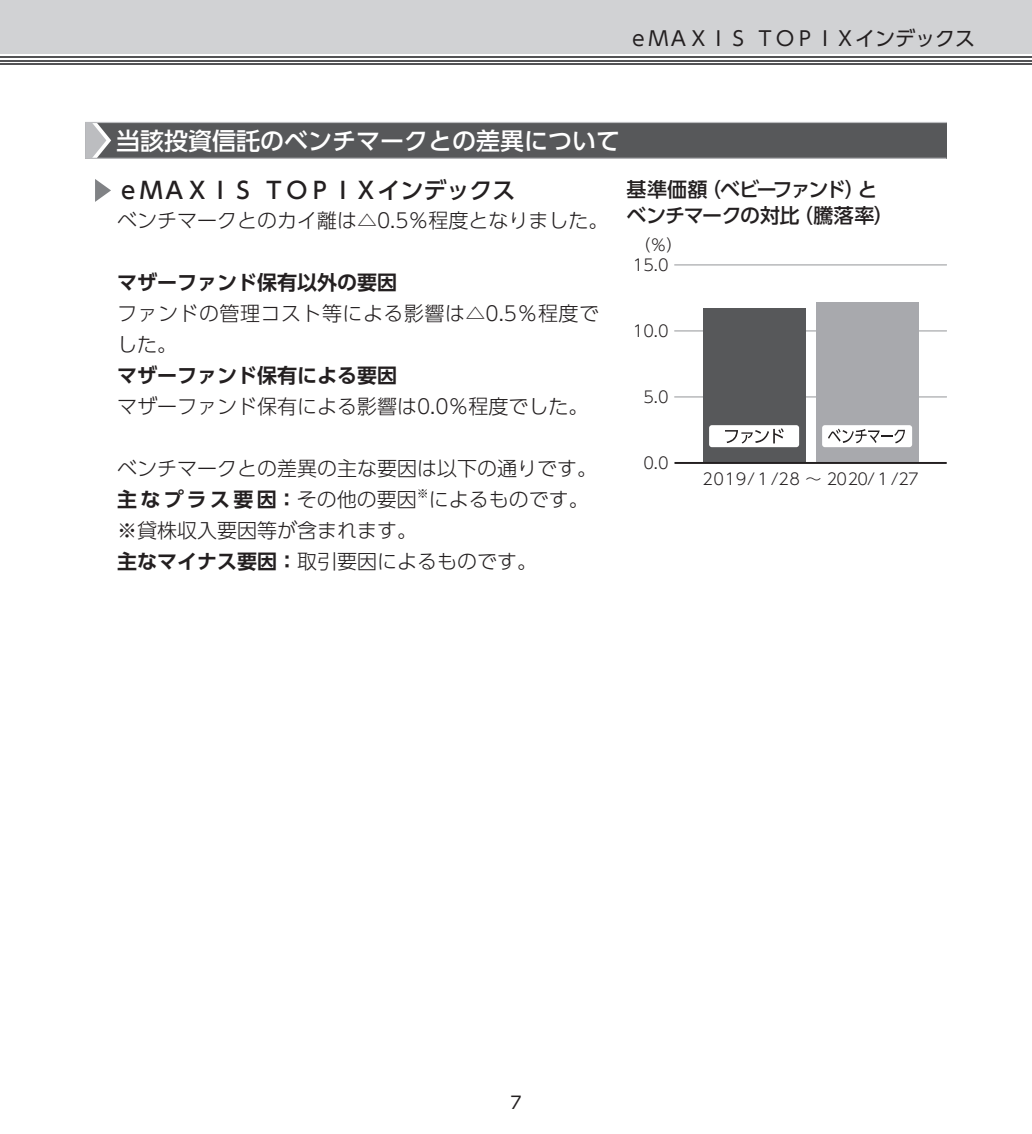
<style>
.page{position:relative;width:1032px;height:1134px;background:#fff}
.page>*{position:absolute;margin:0;border:0;box-sizing:border-box;transform-origin:0 0}
.t1{font:24px "UD Shin Go Pro Medium 90 msp RKSJ H";color:#fff}
.t2{font:23px "UD Shin Go Pro Medium 90 msp RKSJ H";color:#231f20}
.t3{font:20px/31px "UD Shin Go Pro Light 90 msp RKSJ H";color:#231f20}
.t4{font:20px "UD Shin Go Pro De Bold 90 msp RKSJ H";color:#231f20}
.t5{font:20px/31px "UD Shin Go Pro Light 90 msp RKSJ H";letter-spacing:.025em;color:#231f20}
.t6{font:20px/26px "UD Shin Go Pro Medium 90 msp RKSJ H";letter-spacing:-.045em;color:#231f20}
.t7{font:20px "UD Shin Go Pro Regular 90 msp RKSJ H";color:#231f20}
.t8{font:20px "UD Shin Go Pro De Bold 90 msp RKSJ H";letter-spacing:.165em;color:#231f20}
.t9{font:17px "UD Shin Go Pro Regular 90 msp RKSJ H";color:#231f20}
.t10{font:16px "UD Shin Go Pro Light 90 msp RKSJ H";letter-spacing:.04em;color:#231f20}
.t11{font:16px "UD Shin Go Pro Light 90 msp RKSJ H";letter-spacing:.02em;color:#231f20}
.t12{font:12px "UD Shin Go Pro Light 90 msp RKSJ H";color:#231f20}
.s1{font-family:"UD Shin Go Pro Light 90 msp RKSJ H"}
.s2{font-family:"UD Shin Go Pro De Bold 90 msp RKSJ H"}
</style>
<div class="page">
<div style="left:0;top:0;width:1032px;height:54px;background:#d1d2d4"></div>
<hr style="left:0;top:63px;width:1032px;height:2px;background:#535355">
<hr style="left:0;top:60px;width:1032px;height:1px;background:#535355">
<hr style="left:0;top:56px;width:1032px;height:2px;background:#535355">
<div style="left:85px;top:122px;width:862px;height:36px;background:#57585a"></div>
<hr style="left:85px;top:158px;width:861px;height:1px;background:#bcbdc0">
<hr style="left:85px;top:122px;width:862px;height:1px;background:#bcbdc0">
<svg style="left:85px;top:123px;width:26px;height:35px"></svg>
<svg style="left:95px;top:179px;width:16px;height:23px"></svg>
<hr style="left:674px;top:397px;width:272px;height:1px;background:#939598">
<hr style="left:674px;top:331px;width:272px;height:1px;background:#939598">
<hr style="left:674px;top:265px;width:272px;height:1px;background:#939598">
<div style="left:703px;top:308px;width:102px;height:154px;background:#57585a"></div>
<div style="left:816px;top:302px;width:102px;height:160px;background:#a8a9ad"></div>
<hr style="left:674px;top:462px;width:272px;height:2px;background:#231f20">
<div style="left:709px;top:425px;width:90px;height:22px;background:#fff;border-radius:3px"></div>
<svg style="left:725px;top:428px;width:59px;height:15px"></svg>
<div style="left:822px;top:425px;width:90px;height:22px;background:#fff;border-radius:3px"></div>
<svg style="left:828px;top:429px;width:77px;height:14px"></svg>
<p class="t7" style="left:628px;top:31px;width:348px">ｅＭＡＸＩＳ ＴＯＰＩＸインデックス</p>
<p class="t1" style="left:116px;top:131px;width:506px">当該投資信託のベンチマークとの差異について</p>
<p class="t2" style="left:117px;top:182px;width:400px">ｅＭＡＸＩＳ ＴＯＰＩＸインデックス</p>
<p class="t3" style="left:117px;top:207px;width:493px">ベンチマークとのカイ離は△0.5％程度となりました。</p>
<p class="t4" style="left:117px;top:274px;width:281px">マザーファンド保有以外の要因</p>
<p class="t5" style="left:117px;top:300px;width:484px">ファンドの管理コスト等による影響は△0.5％程度でした。</p>
<p class="t4" style="left:117px;top:367px;width:281px">マザーファンド保有による要因</p>
<p class="t3" style="left:117px;top:393px;width:473px">マザーファンド保有による影響は0.0％程度でした。</p>
<p class="t6" style="left:626px;top:179px;width:269px">基準価額（ベビーファンド）とベンチマークの対比（騰落率）</p>
<p class="t11" style="left:634px;top:239px;width:49px">（％）</p>
<p class="t11" style="left:633px;top:259px;width:37px">15.0</p>
<p class="t11" style="left:633px;top:325px;width:37px">10.0</p>
<p class="t11" style="left:643px;top:391px;width:27px">5.0</p>
<p class="t3" style="left:117px;top:455px;width:481px">ベンチマークとの差異の主な要因は以下の通りです。</p>
<p class="t8" style="left:117px;top:491px;width:301px">主なプラス要因：<span class="s1">その他の要因</span></p>
<p class="t12" style="left:417px;top:488px;width:13px">※</p>
<p class="t3" style="left:429px;top:486px;width:161px">によるものです。</p>
<p class="t3" style="left:117px;top:517px;width:421px">※ 貸株収入要因等が含まれます。<br><span class="s2">主なマイナス要因：</span>取引要因によるものです。</p>
<p class="t11" style="left:643px;top:457px;width:27px">0.0</p>
<p class="t10" style="left:702px;top:473px;width:218px">2019/１/28 ～ 2020/１/27</p>
<p class="t9" style="left:510px;top:1096px;width:13px">7</p>
</div>
